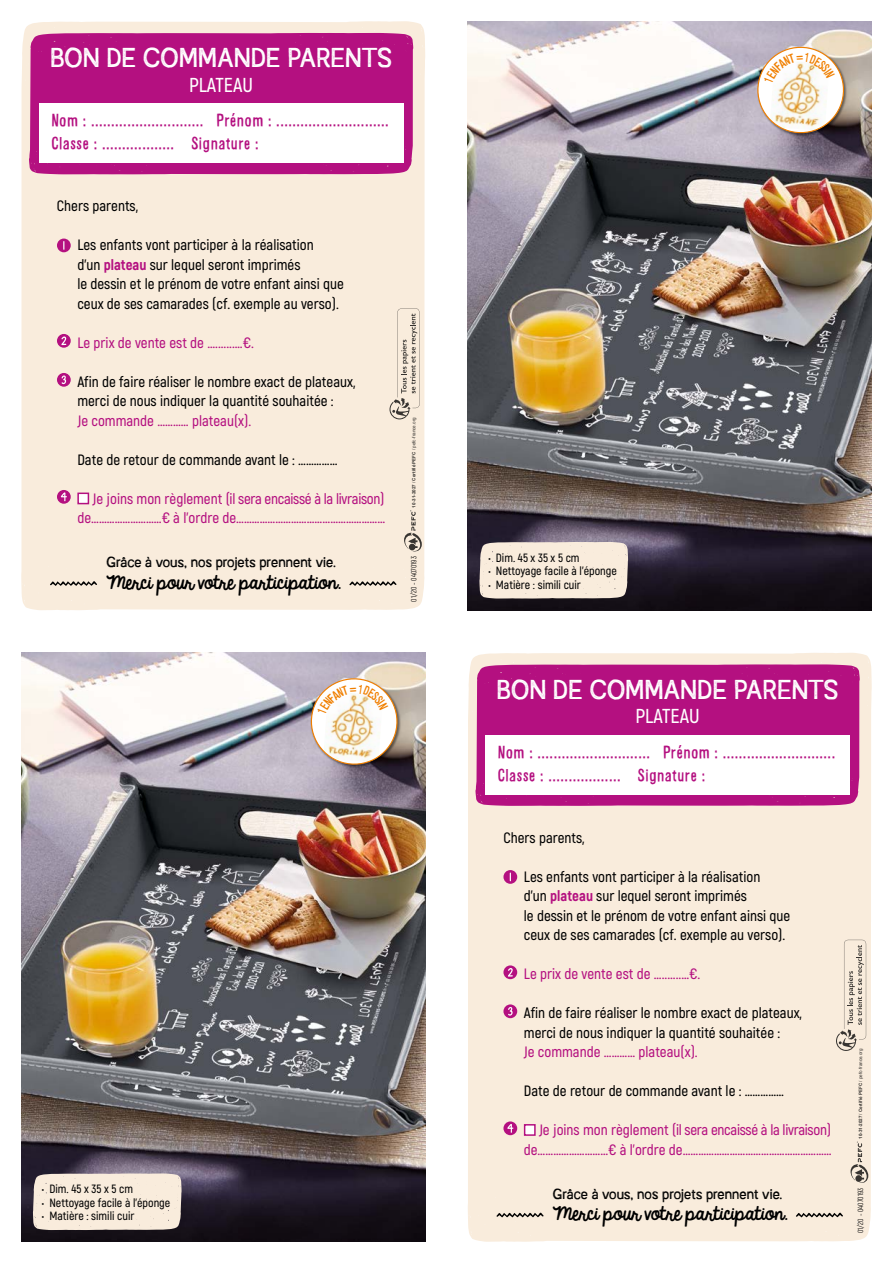
<style>
.page{position:relative;width:893px;height:1263px;background:#fff}
.page>*{position:absolute;margin:0;border:0;box-sizing:border-box;transform-origin:0 0}
.t1{font:25.5px "Austral Sans Stamp";letter-spacing:.015em;color:#fff}
.t2{font:600 20.1px "Akrobat";color:#fff}
.t3{font:16.8px "Alsina Ultrajada";color:#b41080}
.t4{font:16.65px "KG Always A Good Time";color:#000}
.t5{font:600 15px/19.5px "Akrobat";color:#000}
.t6{font:600 15px/19.5px "Akrobat";color:#b41080;text-align:right}
.t7{font:13.65px "Austral Sans Stamp";letter-spacing:.005em;color:#000}
.t8{font:600 12px "Akrobat";color:#000}
.t9{font:7.5px "Akrobat";color:#000}
.t10{font:700 4.5px "Arial";color:#000}
.s1{font-weight:800;color:#b41080}
.s2{color:#b41080}
.s3{font-weight:400}
</style>
<div class="page">
<img style="left:468px;top:21px;width:404px;height:589px">
<div style="left:479px;top:542px;width:149px;height:56px;background:#f9ecdc"></div>
<img style="left:21px;top:653px;width:404px;height:589px">
<div style="left:33px;top:1173px;width:149px;height:57px;background:#f9ecdc"></div>
<div style="left:21px;top:21px;width:404px;height:589px;background:#f9ecdc"></div>
<div style="left:29px;top:33px;width:384px;height:141px;background:#b41080"></div>
<div style="left:39px;top:104px;width:365px;height:59px;background:#fff"></div>
<svg style="left:57px;top:239px;width:14px;height:13px"></svg>
<div style="left:57px;top:334px;width:14px;height:14px;background:#b41080;border-radius:50%"></div>
<svg style="left:61px;top:336px;width:5px;height:9px"></svg>
<svg style="left:57px;top:373px;width:14px;height:14px"></svg>
<svg style="left:62px;top:375px;width:4px;height:9px"></svg>
<svg style="left:57px;top:490px;width:14px;height:14px"></svg>
<svg style="left:61px;top:492px;width:6px;height:9px"></svg>
<div style="left:77px;top:493px;width:12px;height:11px;background:#fff;border:2px solid #b41080"></div>
<svg style="left:50px;top:581px;width:47px;height:5px"></svg>
<svg style="left:349px;top:581px;width:47px;height:5px"></svg>
<svg style="left:389px;top:308px;width:31px;height:111px;background:#e0d4c6"></svg>
<svg style="left:404px;top:510px;width:18px;height:42px"></svg>
<div style="left:468px;top:653px;width:404px;height:589px;background:#f9ecdc"></div>
<div style="left:475px;top:664px;width:385px;height:142px;background:#b41080"></div>
<div style="left:485px;top:735px;width:365px;height:59px;background:#fff"></div>
<svg style="left:503px;top:870px;width:14px;height:14px"></svg>
<div style="left:503px;top:965px;width:14px;height:14px;background:#b41080;border-radius:50%"></div>
<svg style="left:508px;top:968px;width:5px;height:9px"></svg>
<div style="left:503px;top:1004px;width:14px;height:14px;background:#b41080;border-radius:50%"></div>
<svg style="left:508px;top:1007px;width:5px;height:9px"></svg>
<svg style="left:503px;top:1121px;width:14px;height:14px"></svg>
<svg style="left:507px;top:1124px;width:6px;height:9px"></svg>
<div style="left:524px;top:1124px;width:12px;height:12px;background:#fff;border:2px solid #b41080"></div>
<svg style="left:496px;top:1213px;width:48px;height:4px"></svg>
<svg style="left:796px;top:1213px;width:47px;height:4px"></svg>
<svg style="left:836px;top:940px;width:30px;height:111px;background:#e0d4c6"></svg>
<svg style="left:850px;top:1141px;width:18px;height:43px"></svg>
<img style="left:751px;top:41px;width:99px;height:97px">
<img style="left:305px;top:672px;width:98px;height:97px">
<p class="t1" style="left:50px;top:38px;width:343px">BON DE COMMANDE PARENTS</p>
<p class="t2" style="left:189px;top:72px;width:65px">PLATEAU</p>
<p class="t3" style="left:51px;top:108px;width:339px">Nom : ............................ Prénom : ............................</p>
<p class="t3" style="left:51px;top:131px;width:209px">Classe : .................. Signature :</p>
<p class="t5" style="left:57px;top:196px;width:83px">Chers parents,</p>
<p class="t5" style="left:77px;top:235px;width:268px">Les enfants vont participer à la réalisation<br>d’un <span class="s1">plateau</span> sur lequel seront imprimés<br>le dessin et le prénom de votre enfant ainsi que ceux de ses camarades (cf. exemple au verso).</p>
<p class="t6" style="left:77px;top:333px;width:178px">Le prix de vente est de ….......…€.</p>
<p class="t5" style="left:77px;top:372px;width:280px">Afin de faire réaliser le nombre exact de plateaux, merci de nous indiquer la quantité souhaitée :<br><span class="s2">Je commande ………… plateau(x).</span></p>
<p class="t5" style="left:77px;top:450px;width:262px">Date de retour de commande avant le : ……………</p>
<p class="t6" style="left:77px;top:489px;width:309px">Je joins mon règlement (il sera encaissé à la livraison) de………………………€ à l’ordre de…………………………………………………</p>
<p class="t7" style="left:106px;top:552px;width:231px">Grâce à vous, nos projets prennent vie.</p>
<p class="t4" style="left:106px;top:569px;width:237px">Merci pour votre participation.</p>
<p class="t10" style="left:411px;top:507px;width:92px;rotate:-90deg">10-31-2027 <span class="s3">/</span> Certifié PEFC <span class="s3">/ pefc-france.org</span></p>
<p class="t9" style="left:409px;top:602px;width:47px;rotate:-90deg">01/20 - 04070193</p>
<p class="t8" style="left:42px;top:1182px;width:93px">• Dim. 45 x 35 x 5 cm</p>
<p class="t8" style="left:42px;top:1195px;width:130px">• Nettoyage facile à l’éponge</p>
<p class="t8" style="left:42px;top:1209px;width:94px">• Matière : simili cuir</p>
<p class="t8" style="left:488px;top:550px;width:93px">• Dim. 45 x 35 x 5 cm</p>
<p class="t8" style="left:488px;top:564px;width:130px">• Nettoyage facile à l’éponge</p>
<p class="t8" style="left:488px;top:577px;width:94px">• Matière : simili cuir</p>
<p class="t1" style="left:497px;top:670px;width:343px">BON DE COMMANDE PARENTS</p>
<p class="t2" style="left:636px;top:704px;width:65px">PLATEAU</p>
<p class="t3" style="left:497px;top:740px;width:339px">Nom : ............................ Prénom : ............................</p>
<p class="t3" style="left:497px;top:763px;width:209px">Classe : .................. Signature :</p>
<p class="t5" style="left:503px;top:828px;width:83px">Chers parents,</p>
<p class="t5" style="left:524px;top:867px;width:268px">Les enfants vont participer à la réalisation<br>d’un <span class="s1">plateau</span> sur lequel seront imprimés<br>le dessin et le prénom de votre enfant ainsi que ceux de ses camarades (cf. exemple au verso).</p>
<p class="t6" style="left:524px;top:964px;width:178px">Le prix de vente est de ….......…€.</p>
<p class="t5" style="left:524px;top:1003px;width:280px">Afin de faire réaliser le nombre exact de plateaux, merci de nous indiquer la quantité souhaitée :<br><span class="s2">Je commande ………… plateau(x).</span></p>
<p class="t5" style="left:524px;top:1081px;width:262px">Date de retour de commande avant le : ……………</p>
<p class="t6" style="left:524px;top:1120px;width:309px">Je joins mon règlement (il sera encaissé à la livraison) de………………………€ à l’ordre de…………………………………………………</p>
<p class="t7" style="left:553px;top:1183px;width:231px">Grâce à vous, nos projets prennent vie.</p>
<p class="t4" style="left:553px;top:1201px;width:237px">Merci pour votre participation.</p>
<p class="t10" style="left:857px;top:1139px;width:92px;rotate:-90deg">10-31-2027 <span class="s3">/</span> Certifié PEFC <span class="s3">/ pefc-france.org</span></p>
<p class="t9" style="left:856px;top:1233px;width:47px;rotate:-90deg">01/20 - 04070193</p>
</div>
